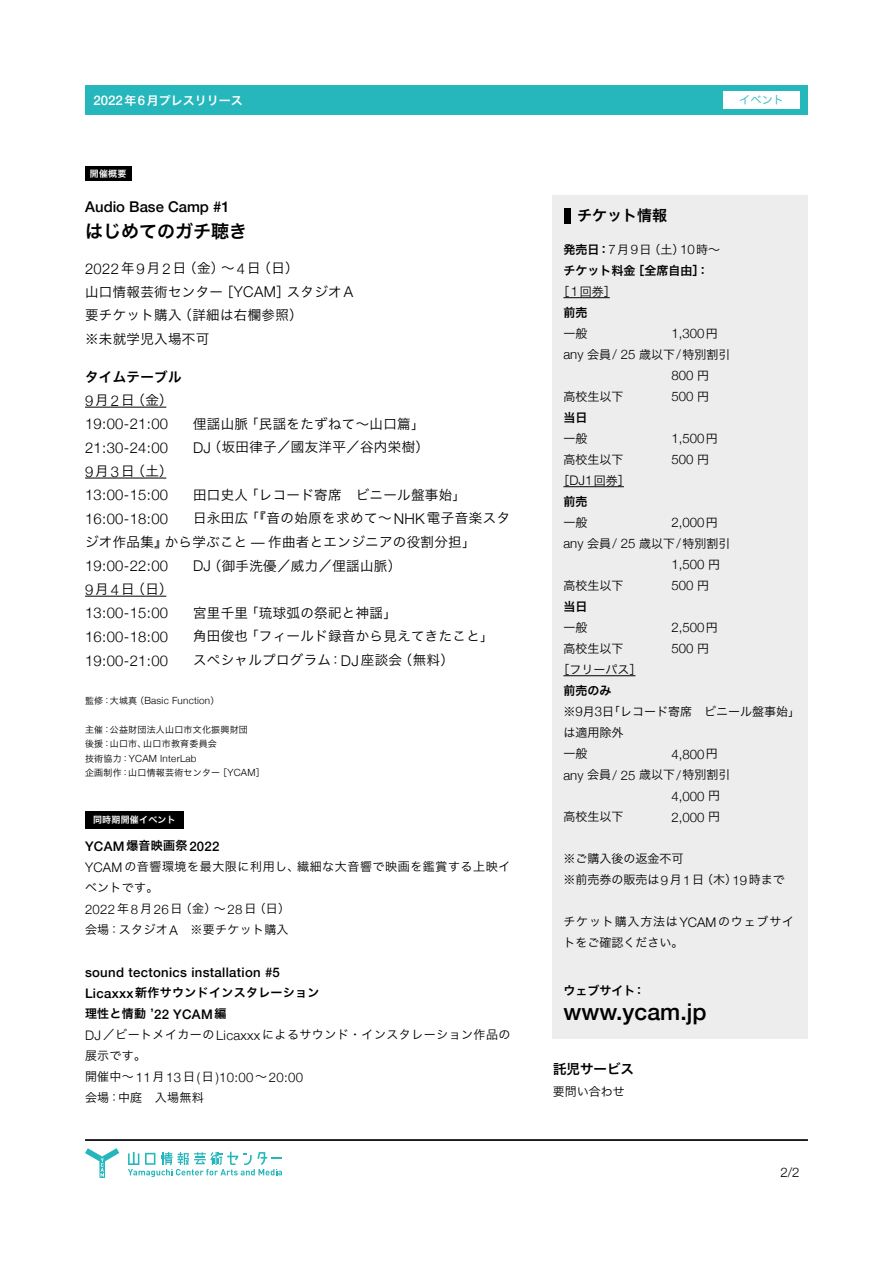
<style>
.page{position:relative;width:893px;height:1263px;background:#fff}
.page>*{position:absolute;margin:0;border:0;box-sizing:border-box;transform-origin:0 0}
.t1{font:500 23.1px "Helvetica Neue";color:#000}
.t2{font:18px "Hira Kaku Pro W6";color:#000}
.t3{font:15px "Hira Kaku Pro W6";color:#000}
.t4{font:300 14.85px "Helvetica Neue";letter-spacing:.025em;color:#000}
.t5{font:500 14.85px "Helvetica Neue";color:#000}
.t6{font:13.5px/23.7px "Hira Kaku Pro W3";letter-spacing:.025em;color:#000}
.t7{font:13.5px "Hira Kaku Pro W6";letter-spacing:.025em;color:#000}
.t8{font:300 13.2px "Helvetica Neue";color:#000}
.t9{font:500 13.2px "Helvetica Neue";letter-spacing:.025em;color:#000}
.t10{font:300 13.2px "Helvetica Neue";letter-spacing:.025em;color:#000}
.t11{font:12px/21px "Hira Kaku Pro W3";color:#000}
.t12{font:12px/21px "Hira Kaku Pro W3";letter-spacing:.05em;color:#000}
.t13{font:12px/21px "Hira Kaku Pro W3";letter-spacing:.035em;color:#000}
.t14{font:12px/21px "Hira Kaku Pro W6";letter-spacing:.025em;color:#000}
.t15{font:12px "Hira Kaku Pro W6";color:#000}
.t16{font:12px/21px "Hira Kaku Pro W3";letter-spacing:.07em;color:#000}
.t17{font:12px "Hira Kaku Pro W6";color:#fff}
.t18{font:11.25px "Hira Kaku Pro W3";color:#26b7bc}
.t19{font:300 9.9px "Helvetica Neue";letter-spacing:.025em;color:#000}
.t20{font:9px/14.4px "Hira Kaku Pro W3";letter-spacing:.025em;color:#000}
.t21{font:9px "Hira Kaku Pro W6";letter-spacing:.025em;color:#fff}
.s1{font-family:"Helvetica Neue";font-weight:500;font-size:13.2px}
.s2{font-family:"Helvetica Neue";font-weight:300;font-size:14.85px}
.s3{font-family:"Hira Kaku Pro W3";font-weight:400;font-size:9px}
.s4{font-family:"Helvetica Neue";font-weight:300;font-size:9.9px}
.s5{font-family:"Hira Kaku Pro W6";font-weight:400;font-size:12px}
.s6{font-family:"Helvetica Neue";font-weight:300;font-size:13.2px}
.s7{font-family:"Hira Kaku Pro W3";font-weight:400;font-size:12px}
.s8{font-family:"Hira Kaku Pro W6"}
</style>
<div class="page">
<svg style="left:85px;top:1148px;width:34px;height:30px"></svg>
<svg style="left:128px;top:1152px;width:154px;height:25px"></svg>
<div style="left:85px;top:85px;width:723px;height:30px;background:#26b7bc"></div>
<hr style="left:85px;top:1139px;width:723px;height:1px;background:#000">
<hr style="left:85px;top:1140px;width:723px;height:1px;background:#000">
<div style="left:85px;top:166px;width:46px;height:15px;background:#000"></div>
<div style="left:723px;top:91px;width:77px;height:17px;background:#fff"></div>
<div style="left:85px;top:811px;width:99px;height:17px;background:#000"></div>
<hr style="left:85px;top:407px;width:81px;height:1px;background:#000">
<hr style="left:85px;top:478px;width:81px;height:1px;background:#000">
<hr style="left:85px;top:596px;width:81px;height:1px;background:#000">
<div style="left:553px;top:196px;width:255px;height:843px;background:#ededed"></div>
<hr style="left:563px;top:297px;width:47px;height:1px;background:#000">
<hr style="left:563px;top:486px;width:61px;height:1px;background:#000">
<hr style="left:563px;top:675px;width:72px;height:1px;background:#000">
<div style="left:564px;top:208px;width:7px;height:15px;background:#000"></div>
<p class="t17" style="left:94px;top:89px;width:151px"><span class="s1">2022</span>年<span class="s1">6</span>月プレスリリース</p>
<p class="t18" style="left:739px;top:90px;width:46px">イベント</p>
<p class="t21" style="left:90px;top:165px;width:38px">開催概要</p>
<p class="t5" style="left:85px;top:195px;width:146px">Audio Base Camp #1</p>
<h2 class="t2" style="left:85px;top:215px;width:163px">はじめてのガチ聴き</h2>
<p class="t6" style="left:85px;top:255px;width:270px"><span class="s2">2022</span>年<span class="s2">9</span>月<span class="s2">2</span>日（金）～<span class="s2">4</span>日（日）<br>山口情報芸術センター［<span class="s2">YCAM</span>］スタジオ<span class="s2">A</span>要チケット購入（詳細は右欄参照）<br>※未就学児入場不可</p>
<p class="t7" style="left:85px;top:364px;width:98px">タイムテーブル</p>
<p class="t6" style="left:85px;top:387px;width:89px"><span class="s2">9</span>月<span class="s2">2</span>日（金）</p>
<p class="t4" style="left:85px;top:412px;width:85px">19:00-21:00</p>
<p class="t6" style="left:193px;top:411px;width:233px">俚謡山脈「民謡をたずねて～山口篇」</p>
<p class="t4" style="left:85px;top:436px;width:85px">21:30-24:00</p>
<p class="t6" style="left:193px;top:435px;width:237px"><span class="s2">DJ</span>（坂田律子／國友洋平／谷内栄樹）</p>
<p class="t6" style="left:85px;top:458px;width:89px"><span class="s2">9</span>月<span class="s2">3</span>日（土）</p>
<p class="t4" style="left:85px;top:483px;width:85px">13:00-15:00</p>
<p class="t6" style="left:193px;top:482px;width:275px">田口史人「レコード寄席　ビニール盤事始」</p>
<p class="t4" style="left:85px;top:507px;width:85px">16:00-18:00</p>
<p class="t6" style="left:85px;top:505px;width:427px;text-indent:108px">日永田広「『音の始原を求めて～<span class="s2">NHK</span>電子音楽スタジオ作品集』から学ぶこと ̶ 作曲者とエンジニアの役割分担」</p>
<p class="t4" style="left:85px;top:554px;width:85px">19:00-22:00</p>
<p class="t6" style="left:193px;top:553px;width:210px"><span class="s2">DJ</span>（御手洗優／威力／俚謡山脈）</p>
<p class="t6" style="left:85px;top:576px;width:89px"><span class="s2">9</span>月<span class="s2">4</span>日（日）</p>
<p class="t4" style="left:85px;top:601px;width:85px">13:00-15:00</p>
<p class="t6" style="left:193px;top:600px;width:205px">宮里千里「琉球弧の祭祀と神謡」</p>
<p class="t4" style="left:85px;top:625px;width:85px">16:00-18:00</p>
<p class="t6" style="left:193px;top:624px;width:302px">角田俊也「フィールド録音から見えてきたこと」</p>
<p class="t4" style="left:85px;top:648px;width:85px">19:00-21:00</p>
<p class="t6" style="left:193px;top:647px;width:262px">スペシャルプログラム：<span class="s2">DJ</span>座談会（無料）</p>
<p class="t19" style="left:85px;top:693px;width:136px"><span class="s3">監修：大城真（</span>Basic Function<span class="s3">）</span></p>
<p class="t20" style="left:85px;top:721px;width:164px">主催：公益財団法人山口市文化振興財団後援：山口市、山口市教育委員会</p>
<p class="t19" style="left:85px;top:750px;width:113px"><span class="s3">技術協力：</span>YCAM InterLab</p>
<p class="t20" style="left:85px;top:765px;width:181px">企画制作：山口情報芸術センター［<span class="s4">YCAM</span>］</p>
<p class="t21" style="left:93px;top:812px;width:84px">同時期開催イベント</p>
<p class="t9" style="left:85px;top:835px;width:136px">YCAM<span class="s5">爆音映画祭</span>2022</p>
<p class="t12" style="left:85px;top:855px;width:427px"><span class="s6">YCAM</span>の音響環境を最大限に利用し、繊細な大音響で映画を鑑賞する上映イベントです。<br><span class="s6">2022</span>年<span class="s6">8</span>月<span class="s6">26</span>日（金）～<span class="s6">28</span>日（日）<br>会場：スタジオ<span class="s6">A</span>　※要チケット購入</p>
<p class="t9" style="left:85px;top:961px;width:196px">sound tectonics installation #5</p>
<p class="t14" style="left:85px;top:982px;width:236px"><span class="s1">Licaxxx</span>新作サウンドインスタレーション理性と情動 ʼ<span class="s1">22 YCAM</span>編</p>
<p class="t13" style="left:85px;top:1023px;width:427px"><span class="s6">DJ</span>／ビートメイカーの<span class="s6">Licaxxx</span>によるサウンド・インスタレーション作品の展示です。</p>
<p class="t10" style="left:85px;top:1066px;width:220px"><span class="s7">開催中～</span>11<span class="s7">月</span>13<span class="s7">日</span>(<span class="s7">日</span>)10:00<span class="s7">～</span>20:00</p>
<p class="t11" style="left:85px;top:1086px;width:120px">会場：中庭　入場無料</p>
<p class="t3" style="left:577px;top:202px;width:91px">チケット情報</p>
<p class="t11" style="left:563px;top:238px;width:158px"><span class="s8">発売日：</span><span class="s6">7</span>月<span class="s6">9</span>日（土）<span class="s6">10</span>時～</p>
<p class="t15" style="left:563px;top:260px;width:147px">チケット料金［全席自由］：</p>
<p class="t11" style="left:557px;top:280px;width:60px">［<span class="s6">1</span>回券］</p>
<p class="t15" style="left:563px;top:302px;width:25px">前売</p>
<p class="t11" style="left:563px;top:322px;width:25px">一般</p>
<p class="t8" style="left:671px;top:323px;width:48px">1,300<span class="s7">円</span></p>
<p class="t11" style="left:563px;top:343px;width:169px"><span class="s6">any</span> 会員<span class="s6">/ 25</span> 歳以下<span class="s6">/</span>特別割引</p>
<p class="t8" style="left:671px;top:365px;width:39px">800 <span class="s7">円</span></p>
<p class="t11" style="left:563px;top:385px;width:61px">高校生以下</p>
<p class="t8" style="left:671px;top:386px;width:39px">500 <span class="s7">円</span></p>
<p class="t15" style="left:563px;top:407px;width:25px">当日</p>
<p class="t11" style="left:563px;top:427px;width:25px">一般</p>
<p class="t8" style="left:671px;top:428px;width:48px">1,500<span class="s7">円</span></p>
<p class="t11" style="left:563px;top:448px;width:61px">高校生以下</p>
<p class="t8" style="left:671px;top:449px;width:39px">500 <span class="s7">円</span></p>
<p class="t11" style="left:557px;top:469px;width:74px">［<span class="s6">DJ1</span>回券］</p>
<p class="t15" style="left:563px;top:491px;width:25px">前売</p>
<p class="t11" style="left:563px;top:511px;width:25px">一般</p>
<p class="t8" style="left:671px;top:512px;width:48px">2,000<span class="s7">円</span></p>
<p class="t11" style="left:563px;top:532px;width:169px"><span class="s6">any</span> 会員<span class="s6">/ 25</span> 歳以下<span class="s6">/</span>特別割引</p>
<p class="t8" style="left:671px;top:554px;width:50px">1,500 <span class="s7">円</span></p>
<p class="t11" style="left:563px;top:574px;width:61px">高校生以下</p>
<p class="t8" style="left:671px;top:575px;width:39px">500 <span class="s7">円</span></p>
<p class="t15" style="left:563px;top:596px;width:25px">当日</p>
<p class="t11" style="left:563px;top:616px;width:25px">一般</p>
<p class="t8" style="left:671px;top:617px;width:48px">2,500<span class="s7">円</span></p>
<p class="t11" style="left:563px;top:637px;width:61px">高校生以下</p>
<p class="t8" style="left:671px;top:638px;width:39px">500 <span class="s7">円</span></p>
<p class="t11" style="left:557px;top:658px;width:85px">［フリーパス］</p>
<p class="t15" style="left:563px;top:680px;width:49px">前売のみ</p>
<p class="t11" style="left:563px;top:700px;width:238px">※<span class="s6">9</span>月<span class="s6">3</span>日「レコード寄席　ビニール盤事始」は適用除外<br>一般</p>
<p class="t8" style="left:671px;top:743px;width:48px">4,800<span class="s7">円</span></p>
<p class="t11" style="left:563px;top:763px;width:169px"><span class="s6">any</span> 会員<span class="s6">/ 25</span> 歳以下<span class="s6">/</span>特別割引</p>
<p class="t8" style="left:671px;top:785px;width:50px">4,000 <span class="s7">円</span></p>
<p class="t11" style="left:563px;top:805px;width:61px">高校生以下</p>
<p class="t8" style="left:671px;top:806px;width:50px">2,000 <span class="s7">円</span></p>
<p class="t11" style="left:563px;top:847px;width:223px">※ご購入後の返金不可<br>※前売券の販売は<span class="s6">9</span>月<span class="s6">1</span>日（木）<span class="s6">19</span>時まで</p>
<p class="t16" style="left:563px;top:910px;width:232px">チケット購入方法は<span class="s6">YCAM</span>のウェブサイトをご確認ください。</p>
<p class="t15" style="left:563px;top:979px;width:83px">ウェブサイト：</p>
<h1 class="t1" style="left:563px;top:993px;width:145px">www.ycam.jp</h1>
<p class="t7" style="left:553px;top:1056px;width:82px">託児サービス</p>
<p class="t11" style="left:553px;top:1080px;width:73px">要問い合わせ</p>
<p class="t8" style="left:780px;top:1161px;width:21px">2/2</p>
</div>
